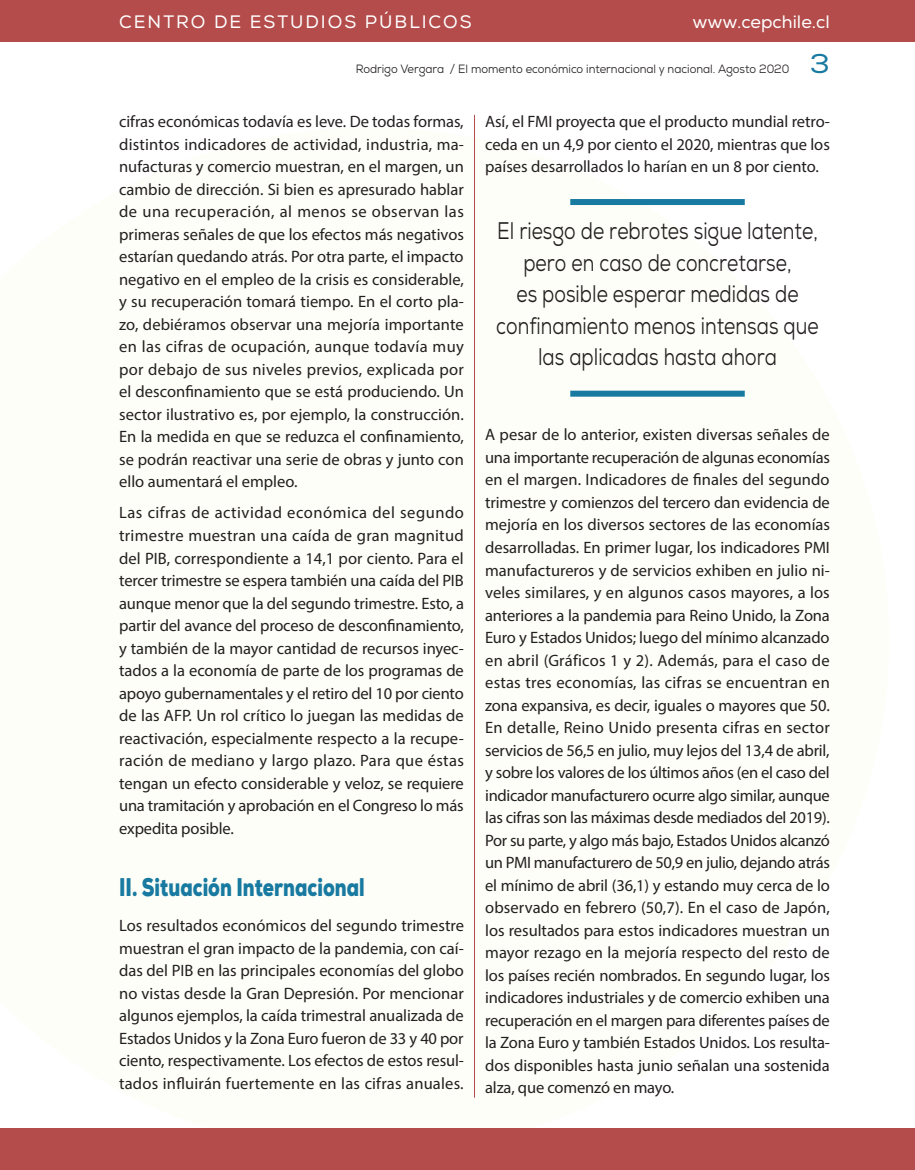
<style>
.page{position:relative;width:915px;height:1170px;background:#fff}
.page>*{position:absolute;margin:0;border:0;box-sizing:border-box;transform-origin:0 0}
.t1{font:27px "Nexa";color:#197aa1;scale:1.1 1}
._12_sub1{font:900 25.5px "Nexa";color:#197aa1;scale:.75 1}
._07_texto_general_De{font:24px/31.5px "Nexa";color:#231f20;text-align:center;scale:.8 1}
.t2{font:18px "Nexa";letter-spacing:.11em;color:#fff}
.t3{font:18px "Nexa";color:#fff}
._07_texto_GENERAL{font:16.5px/22.5px "Myriad Pro";letter-spacing:-.005em;color:#231f20;text-align:justify}
.t4{font:12px "Nexa";color:#231f20;scale:.93 1}
</style>
<div class="page">
<hr style="left:474px;top:115px;width:1px;height:982px;background:#b34c4b">
<div style="left:570px;top:199px;width:174px;height:6px;background:#197aa1"></div>
<div style="left:570px;top:390px;width:174px;height:6px;background:#197aa1"></div>
<div style="left:0;top:0;width:914px;height:41px;background:#b34c4b"></div>
<div style="left:0;top:1128px;width:914px;height:41px;background:#b34c4b"></div>
<p class="t2" style="left:119px;top:11px;width:354px">CENTRO DE ESTUDIOS PÚBLICOS</p>
<p class="t4" style="left:355px;top:62px;width:467px">Rodrigo Vergara / El momento económico internacional y nacional. Agosto 2020</p>
<p class="t3" style="left:692px;top:11px;width:139px">www.cepchile.cl</p>
<h1 class="t1" style="left:809px;top:47px;width:20px">3</h1>
<p class="_07_texto_GENERAL" style="left:119px;top:110px;width:346px">cifras económicas todavía es leve. De todas formas, distintos indicadores de actividad, industria, ma&shy;nufacturas y comercio muestran, en el margen, un cambio de dirección. Si bien es apresurado hablar de una recuperación, al menos se observan las primeras señales de que los efectos más negativos estarían quedando atrás. Por otra parte, el impacto negativo en el empleo de la crisis es considerable, y su recuperación tomará tiempo. En el corto pla&shy;zo, debiéramos observar una mejoría importante en las cifras de ocupación, aunque todavía muy por debajo de sus niveles previos, explicada por el desconfinamiento que se está produciendo. Un sector ilustrativo es, por ejemplo, la construcción.<br>En la medida en que se reduzca el confinamiento, se podrán reactivar una serie de obras y junto con ello aumentará el empleo.</p>
<p class="_07_texto_GENERAL" style="left:119px;top:501px;width:346px">Las cifras de actividad económica del segundo trimestre muestran una caída de gran magnitud del PIB, correspondiente a 14,1 por ciento. Para el tercer trimestre se espera también una caída del PIB aunque menor que la del segundo trimestre. Esto, a partir del avance del proceso de desconfinamiento, y también de la mayor cantidad de recursos inyec&shy;tados a la economía de parte de los programas de apoyo gubernamentales y el retiro del 10 por ciento de las AFP. Un rol crítico lo juegan las medidas de reactivación, especialmente respecto a la recupe&shy;ración de mediano y largo plazo. Para que éstas tengan un efecto considerable y veloz, se requiere una tramitación y aprobación en el Congreso lo más expedita posible.</p>
<p class="_12_sub1" style="left:119px;top:870px;width:329px">II. Situación Internacional</p>
<p class="_07_texto_GENERAL" style="left:119px;top:914px;width:346px">Los resultados económicos del segundo trimestre muestran el gran impacto de la pandemia, con caí&shy;das del PIB en las principales economías del globo no vistas desde la Gran Depresión. Por mencionar algunos ejemplos, la caída trimestral anualizada de Estados Unidos y la Zona Euro fueron de 33 y 40 por ciento, respectivamente. Los efectos de estos resul&shy;tados influirán fuertemente en las cifras anuales.</p>
<p class="_07_texto_GENERAL" style="left:485px;top:110px;width:346px">Así, el FMI proyecta que el producto mundial retro&shy;ceda en un 4,9 por ciento el 2020, mientras que los países desarrollados lo harían en un 8 por ciento.</p>
<p class="_07_texto_general_De" style="left:496px;top:215px;width:404px">El riesgo de rebrotes sigue latente, pero en caso de concretarse,<br>es posible esperar medidas de confinamiento menos intensas que las aplicadas hasta ahora</p>
<p class="_07_texto_GENERAL" style="left:485px;top:423px;width:346px">A pesar de lo anterior, existen diversas señales de una importante recuperación de algunas economías en el margen. Indicadores de finales del segundo trimestre y comienzos del tercero dan evidencia de mejoría en los diversos sectores de las economías desarrolladas. En primer lugar, los indicadores PMI manufactureros y de servicios exhiben en julio ni&shy;veles similares, y en algunos casos mayores, a los anteriores a la pandemia para Reino Unido, la Zona Euro y Estados Unidos; luego del mínimo alcanzado en abril (Gráficos 1 y 2). Además, para el caso de estas tres economías, las cifras se encuentran en zona expansiva, es decir, iguales o mayores que 50.<br>En detalle, Reino Unido presenta cifras en sector servicios de 56,5 en julio, muy lejos del 13,4 de abril, y sobre los valores de los últimos años (en el caso del indicador manufacturero ocurre algo similar, aunque las cifras son las máximas desde mediados del 2019).<br>Por su parte, y algo más bajo, Estados Unidos alcanzó un PMI manufacturero de 50,9 en julio, dejando atrás el mínimo de abril (36,1) y estando muy cerca de lo observado en febrero (50,7). En el caso de Japón, los resultados para estos indicadores muestran un mayor rezago en la mejoría respecto del resto de los países recién nombrados. En segundo lugar, los indicadores industriales y de comercio exhiben una recuperación en el margen para diferentes países de la Zona Euro y también Estados Unidos. Los resulta&shy;dos disponibles hasta junio señalan una sostenida alza, que comenzó en mayo.</p>
</div>
